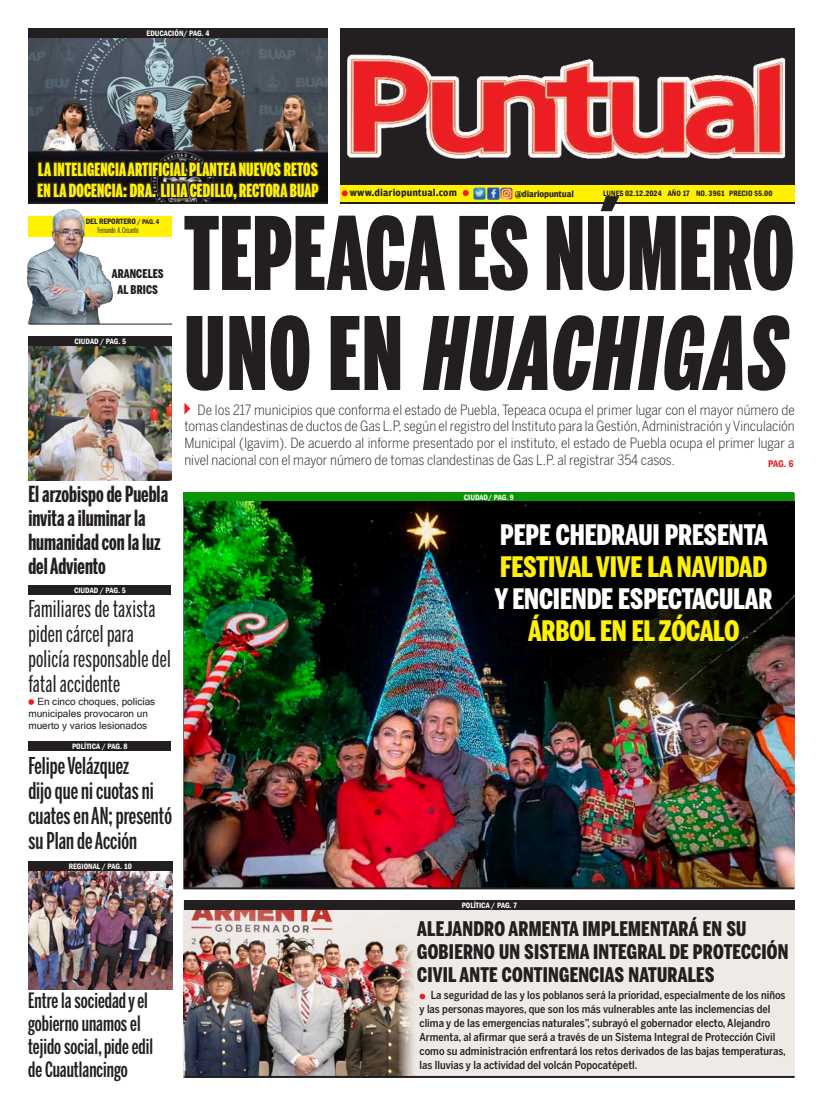
<style>
.page{position:relative;width:823px;height:1106px;background:#fff}
.page>*{position:absolute;margin:0;border:0;box-sizing:border-box;transform-origin:0 0}
.t1{font:900 100px/100px "Benton Sans Extra Comp";letter-spacing:.01em;color:#231f20}
.t2{font:900 28px/32px "Benton Sans Comp";letter-spacing:-.005em;color:#fff;text-align:center}
.t3{font:23px/25px "Benton Sans Extra Comp";letter-spacing:.01em;color:#231f20}
.t4{font:500 23px/25px "Benton Sans Extra Comp";color:#231f20}
.t5{font:700 22px/24px "Benton Sans Extra Comp";color:#231f20}
.t6{font:500 21px/23px "Benton Sans Extra Comp";color:#231f20}
.t7{font:900 20px/23px "Benton Sans Comp";letter-spacing:.01em;color:#231f20}
.t8{font:900 18px "Benton Sans Extra Comp";letter-spacing:.01em;color:#fff101}
.t9{font:300 14px/16.8px "Benton Sans Cond";color:#231f20;text-align:justify}
.t10{font:900 12px "Benton Sans Comp";letter-spacing:.01em;color:#231f20}
.t11{font:500 11px/14px "Benton Sans Cond";color:#231f20}
.t12{font:10px/12px "Microsoft Sans Serif";color:#231f20}
.t13{font:700 10px "Amplitude";letter-spacing:.01em;color:#231f20}
.t14{font:500 10px "Amplitude";letter-spacing:-.03em;color:#231f20}
.t15{font:900 10px "Amplitude";letter-spacing:.01em;color:#231f20}
.t16{font:600 condensed 10px "Franklin Gothic";color:#ee1d23}
.t17{font:700 9px "Amplitude";letter-spacing:-.02em;color:#231f20}
.t18{font:500 9px "Amplitude";color:#231f20}
.t19{font:600 condensed 8px "Franklin Gothic";color:#fff}
.t20{font:600 condensed 8px "Franklin Gothic";color:#231f20}
.t21{font:8px "Benton Sans Extra Comp";letter-spacing:-.01em;color:#231f20}
.s1{font-size:7px}
.s2{color:#fff101}
</style>
<div class="page">
<img style="left:28px;top:871px;width:144px;height:118px">
<img style="left:28px;top:344px;width:144px;height:136px">
<img style="left:29px;top:38px;width:298px;height:164px">
<div style="left:339px;top:905px;width:454px;height:170px;background:#efeae6"></div>
<div style="left:339px;top:28px;width:455px;height:176px;background:#231f20"></div>
<img style="left:347px;top:54px;width:439px;height:105px">
<div style="left:339px;top:185px;width:455px;height:16px;background:#fff101"></div>
<svg style="left:341px;top:190px;width:6px;height:6px"></svg>
<svg style="left:462px;top:187px;width:50px;height:12px"></svg>
<img style="left:26px;top:216px;width:87px;height:107px">
<hr style="left:29px;top:323px;width:143px;height:1px;background:#231f20">
<div style="left:28px;top:28px;width:299px;height:10px;background:#231f20"></div>
<div style="left:29px;top:585px;width:142px;height:10px;background:#231f20"></div>
<img style="left:35px;top:38px;width:286px;height:258px">
<div style="left:29px;top:741px;width:142px;height:10px;background:#231f20"></div>
<div style="left:183px;top:492px;width:610px;height:10px;background:#0a9506"></div>
<svg style="left:184px;top:403px;width:6px;height:11px"></svg>
<div style="left:29px;top:336px;width:143px;height:10px;background:#231f20"></div>
<div style="left:28px;top:861px;width:144px;height:10px;background:#231f20"></div>
<img style="left:184px;top:502px;width:609px;height:385px">
<hr style="left:183px;top:887px;width:610px;height:2px;background:#231f20">
<svg style="left:419px;top:993px;width:6px;height:6px"></svg>
<img style="left:184px;top:910px;width:230px;height:165px">
<div style="left:184px;top:900px;width:610px;height:10px;background:#231f20"></div>
<hr style="left:184px;top:1075px;width:610px;height:2px;background:#231f20">
<hr style="left:28px;top:202px;width:299px;height:2px;background:#231f20">
<svg style="left:28px;top:699px;width:6px;height:6px"></svg>
<p class="t19" style="left:146px;top:28px;width:64px">EDUCACIÓN/ PAG. 4</p>
<p class="t8" style="left:38px;top:158px;width:281px">LA INTELIGENCIA ARTIFICIAL PLANTEA NUEVOS RETOS</p>
<p class="t8" style="left:37px;top:179px;width:283px">EN LA DOCENCIA: DRA. LILIA CEDILLO, RECTORA BUAP</p>
<p class="t13" style="left:349px;top:187px;width:109px">www.diariopuntual.com</p>
<p class="t17" style="left:514px;top:189px;width:61px">@diariopuntual</p>
<p class="t20" style="left:602px;top:188px;width:171px">LUNES 02.12.2024 AÑO 17 NO. 3961 PRECIO $5.00</p>
<p class="t14" style="left:613px;top:188px;width:44px">05.12.2023</p>
<p class="t18" style="left:696px;top:189px;width:18px">3735</p>
<p class="t15" style="left:738px;top:188px;width:35px">PRECIO</p>
<p class="t1" style="left:184px;top:203px;width:616px">TEPEACA ES NÚMERO<br>UNO EN HUACHIGAS</p>
<p class="t20" style="left:86px;top:216px;width:75px">DEL REPORTERO <span class="s1">/ PAG. 4</span></p>
<p class="t21" style="left:98px;top:226px;width:42px">Fernando A. Crisanto</p>
<p class="t10" style="left:112px;top:267px;width:54px">ARANCELES</p>
<p class="t10" style="left:117px;top:283px;width:42px">AL BRICS</p>
<p class="t19" style="left:74px;top:336px;width:53px">CIUDAD / PAG. 5</p>
<p class="t5" style="left:28px;top:482px;width:141px">El arzobispo de Puebla invita a iluminar la humanidad con la luz del Adviento</p>
<p class="t19" style="left:74px;top:585px;width:53px">CIUDAD / PAG. 5</p>
<p class="t3" style="left:28px;top:595px;width:144px">Familiares de taxista piden cárcel para policía responsable del fatal accidente</p>
<p class="t12" style="left:28px;top:695px;width:128px;text-indent:9px">En cinco choques, policías municipales provocaron un muerto y varios lesionados</p>
<p class="t19" style="left:72px;top:741px;width:57px">POLÍTICA / PAG. 8</p>
<p class="t4" style="left:28px;top:753px;width:145px">Felipe Velázquez<br>dijo que ni cuotas ni cuates en AN; presentó su Plan de Acción</p>
<p class="t19" style="left:69px;top:861px;width:65px">REGIONAL / PAG. 10</p>
<p class="t6" style="left:28px;top:988px;width:126px">Entre la sociedad y el gobierno unamos el tejido social, pide edil</p>
<p class="t6" style="left:28px;top:1057px;width:101px">de Cuautlancingo</p>
<p class="t9" style="left:184px;top:401px;width:611px;text-indent:13px">De los 217 municipios que conforma el estado de Puebla, Tepeaca ocupa el primer lugar con el mayor número de tomas clandestinas de ductos de Gas L.P, según el registro del Instituto para la Gestión, Administración y Vinculación Municipal (Igavim). De acuerdo al informe presentado por el instituto, el estado de Puebla ocupa el primer lugar a nivel nacional con el mayor número de tomas clandestinas de Gas L.P. al registrar 354 casos.</p>
<p class="t16" style="left:767px;top:457px;width:27px">PAG. 6</p>
<p class="t19" style="left:463px;top:492px;width:52px">CIUDAD/ PAG. 9</p>
<p class="t2" style="left:494px;top:518px;width:279px">PEPE CHEDRAUI PRESENTA<br><span class="s2">FESTIVAL VIVE LA NAVIDAD<br></span>Y ENCIENDE ESPECTACULAR<br><span class="s2">ÁRBOL EN EL ZÓCALO</span></p>
<p class="t19" style="left:461px;top:900px;width:57px">POLÍTICA / PAG. 7</p>
<p class="t7" style="left:417px;top:916px;width:372px">ALEJANDRO ARMENTA IMPLEMENTARÁ EN SU<br>GOBIERNO UN SISTEMA INTEGRAL DE PROTECCIÓN<br>CIVIL ANTE CONTINGENCIAS NATURALES</p>
<p class="t11" style="left:419px;top:988px;width:367px;text-indent:11px">La seguridad de las y los poblanos será la prioridad, especialmente de los niños y las personas mayores, que son los más vulnerables ante las inclemencias del clima y de las emergencias naturales”, subrayó el gobernador electo, Alejandro Armenta, al afirmar que será a través de un Sistema Integral de Protección Civil como su administración enfrentará los retos derivados de las bajas temperaturas, las lluvias y la actividad del volcán Popocatépetl.</p>
</div>
